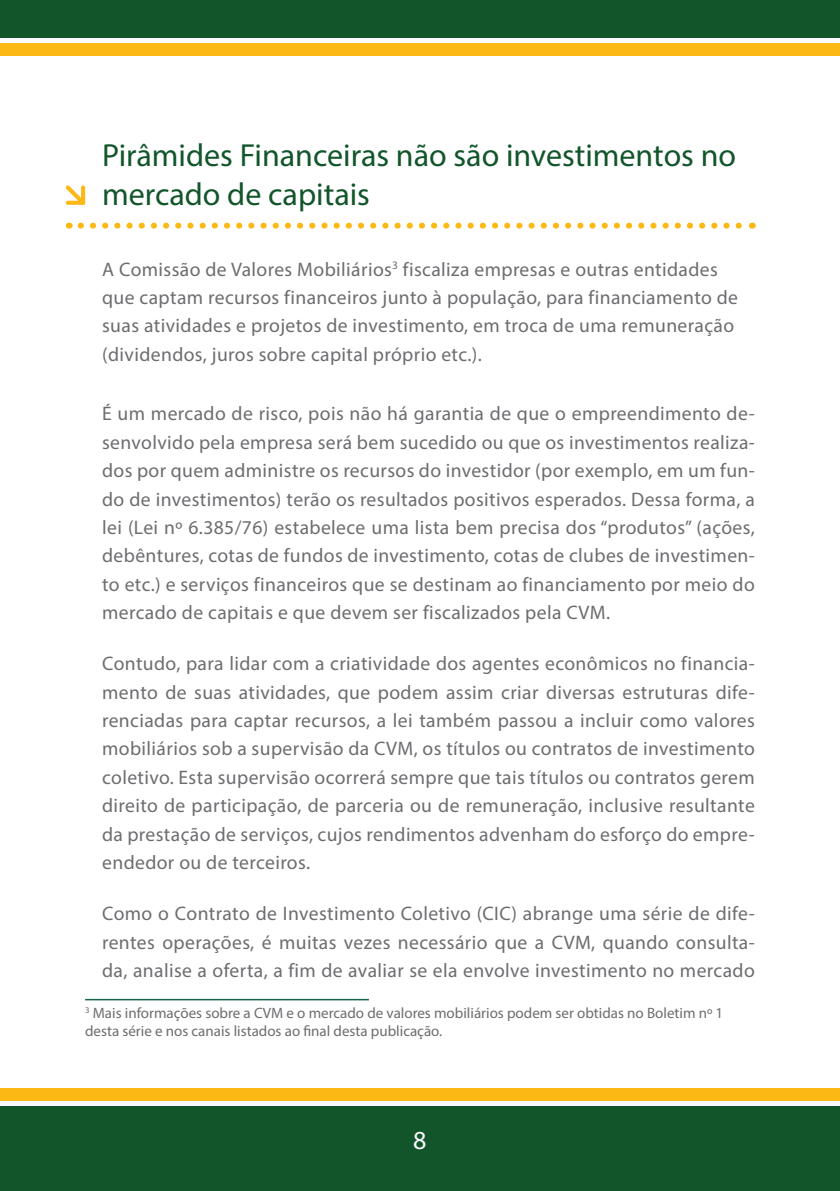
<style>
.page{position:relative;width:840px;height:1191px;background:#fff}
.page>*{position:absolute;margin:0;border:0;box-sizing:border-box;transform-origin:0 0}
.t1{font:32px/38.8px "Myriad Pro";color:#12552b}
.t2{font:26px "Myriad Pro";color:#fff}
.t3{font:19.6px/28.4px "Myriad Pro";letter-spacing:.02em;color:#6c6d70;text-align:justify}
.t4{font:15px/18px "Myriad Pro";color:#6c6d70}
</style>
<div class="page">
<svg style="left:0;top:43px;width:839px;height:1px"></svg>
<div style="left:0;top:44px;width:839px;height:12px;background:#fcb814"></div>
<div style="left:0;top:0;width:839px;height:38px;background:#12552b"></div>
<svg style="left:0;top:1100px;width:839px;height:1px"></svg>
<div style="left:0;top:1087px;width:839px;height:13px;background:#fcb814"></div>
<div style="left:0;top:1106px;width:839px;height:85px;background:#12552b"></div>
<hr style="left:85px;top:999px;width:284px;height:1px;background:#14654b">
<svg style="left:81px;top:223px;width:661px;height:6px"></svg>
<svg style="left:65px;top:185px;width:20px;height:20px"></svg>
<h1 class="t1" style="left:102px;top:135px;width:635px">Pirâmides Financeiras não são investimentos no mercado de capitais</h1>
<p class="t3" style="left:102px;top:254px;width:637px;text-align:left">A Comissão de Valores Mobiliários<sup>3</sup> fiscaliza empresas e outras entidades que captam recursos financeiros junto à população, para financiamento de suas atividades e projetos de investimento, em troca de uma remuneração (dividendos, juros sobre capital próprio etc.).</p>
<p class="t3" style="left:102px;top:399px;width:654px">É um mercado de risco, pois não há garantia de que o empreendimento de&shy;senvolvido pela empresa será bem sucedido ou que os investimentos realiza&shy;dos por quem administre os recursos do investidor (por exemplo, em um fun&shy;do de investimentos) terão os resultados positivos esperados. Dessa forma, a lei (Lei nº 6.385/76) estabelece uma lista bem precisa dos “produtos” (ações, debêntures, cotas de fundos de investimento, cotas de clubes de investimen&shy;to etc.) e serviços financeiros que se destinam ao financiamento por meio do mercado de capitais e que devem ser fiscalizados pela CVM.</p>
<p class="t3" style="left:102px;top:649px;width:654px">Contudo, para lidar com a criatividade dos agentes econômicos no financia&shy;mento de suas atividades, que podem assim criar diversas estruturas dife&shy;renciadas para captar recursos, a lei também passou a incluir como valores mobiliários sob a supervisão da CVM, os títulos ou contratos de investimento coletivo. Esta supervisão ocorrerá sempre que tais títulos ou contratos gerem direito de participação, de parceria ou de remuneração, inclusive resultante da prestação de serviços, cujos rendimentos advenham do esforço do empre&shy;endedor ou de terceiros.</p>
<p class="t3" style="left:102px;top:899px;width:653px">Como o Contrato de Investimento Coletivo (CIC) abrange uma série de dife&shy;rentes operações, é muitas vezes necessário que a CVM, quando consulta&shy;da, analise a oferta, a fim de avaliar se ela envolve investimento no mercado</p>
<p class="t4" style="left:85px;top:1003px;width:639px"><sup>3</sup> Mais informações sobre a CVM e o mercado de valores mobiliários podem ser obtidas no Boletim nº 1 desta série e nos canais listados ao final desta publicação.</p>
<h2 class="t2" style="left:413px;top:1124px;width:15px">8</h2>
</div>
